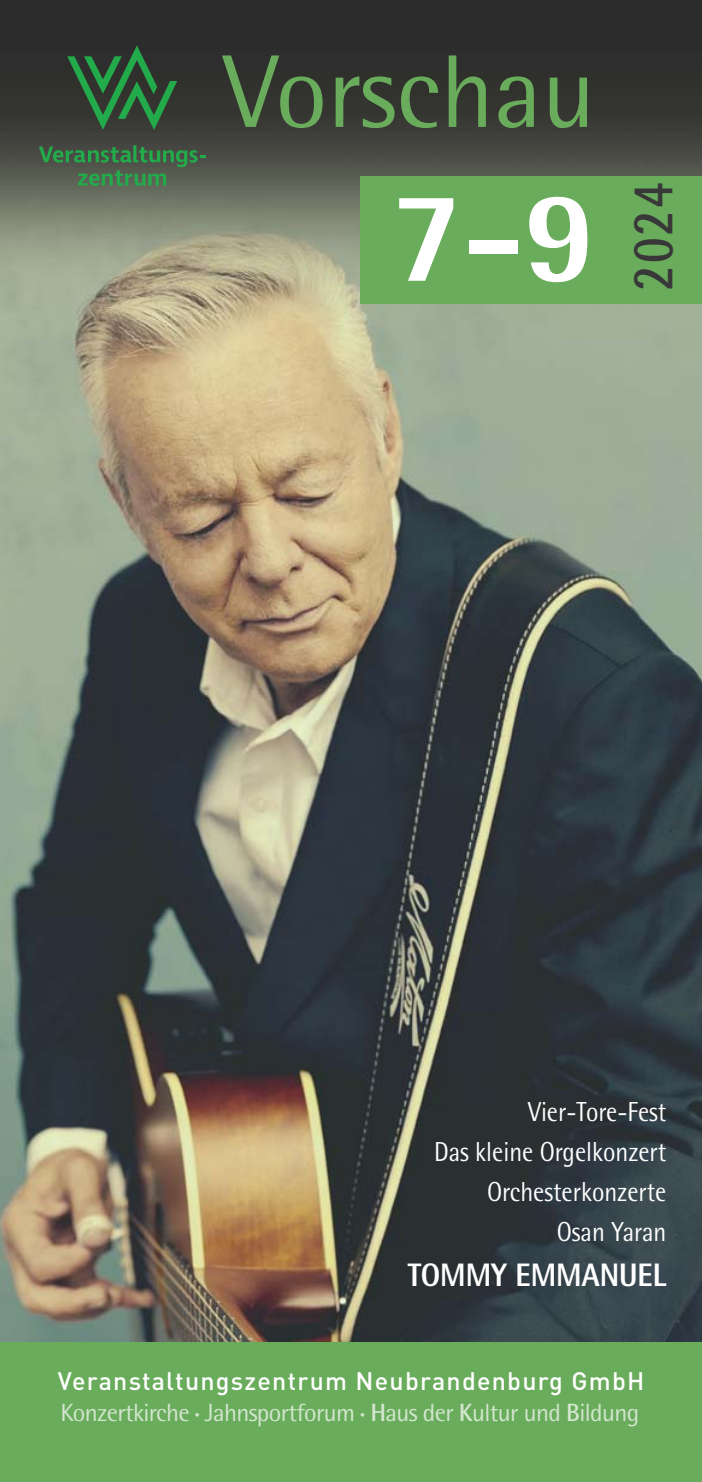
<style>
.page{position:relative;width:702px;height:1482px;background:#fff}
.page>*{position:absolute;margin:0;border:0;box-sizing:border-box;transform-origin:0 0}
.t1{font:800 130.25px "AT Rotis Semi Sans";color:#fff}
.t2{font:103.5px "AT Rotis Semi Sans";color:#69ac5b}
.t3{font:700 59.5px "AT Rotis Semi Sans";color:#393839;scale:.8 1}
.t4{font:800 32.5px "AT Rotis Semi Sans";color:#fff;scale:.9 1}
.t5{font:27.5px/40px "AT Rotis Semi Sans";color:#fff;text-align:right;scale:.9 1}
.t6{font:25px "AT Rotis Semi Sans";letter-spacing:-.025em;color:#d2e6ce}
.t7{font:500 25px "DIN";letter-spacing:.05em;color:#fff}
.s1{font-family:"Times";font-size:12.5px}
.s2{font-weight:700}
</style>
<div class="page">
<img style="left:0;top:0;width:701px;height:1341px">
<div style="left:0;top:1341px;width:701px;height:140px;background:#69ac5b"></div>
<div style="left:360px;top:176px;width:341px;height:128px;background:#69ac5b"></div>
<svg style="left:39px;top:145px;width:166px;height:41px;background:#45694b"></svg>
<svg style="left:67px;top:45px;width:110px;height:85px;background:#2d5136"></svg>
<h2 class="t2" style="left:224px;top:56px;width:373px">Vorschau</h2>
<h1 class="t1" style="left:390px;top:191px;width:206px">7-9</h1>
<h3 class="t3" style="left:629px;top:291px;width:137px;rotate:-90deg">2024</h3>
<p class="t5" style="left:434px;top:1094px;width:259px">Vier-Tore-Fest<br>Das kleine Orgelkonzert<br>Orchesterkonzerte<br>Osan Yaran</p>
<p class="t4" style="left:407px;top:1264px;width:289px">TOMMY EMMANUEL</p>
<p class="t7" style="left:58px;top:1372px;width:588px">Veranstaltungszentrum Neubrandenburg GmbH</p>
<p class="t6" style="left:61px;top:1403px;width:580px">Konzertkirche <span class="s1">•</span> Jahnsportforum <span class="s1">•</span> <span class="s2">H</span>aus der <span class="s2">K</span>ultur und <span class="s2">B</span>ildung</p>
</div>
